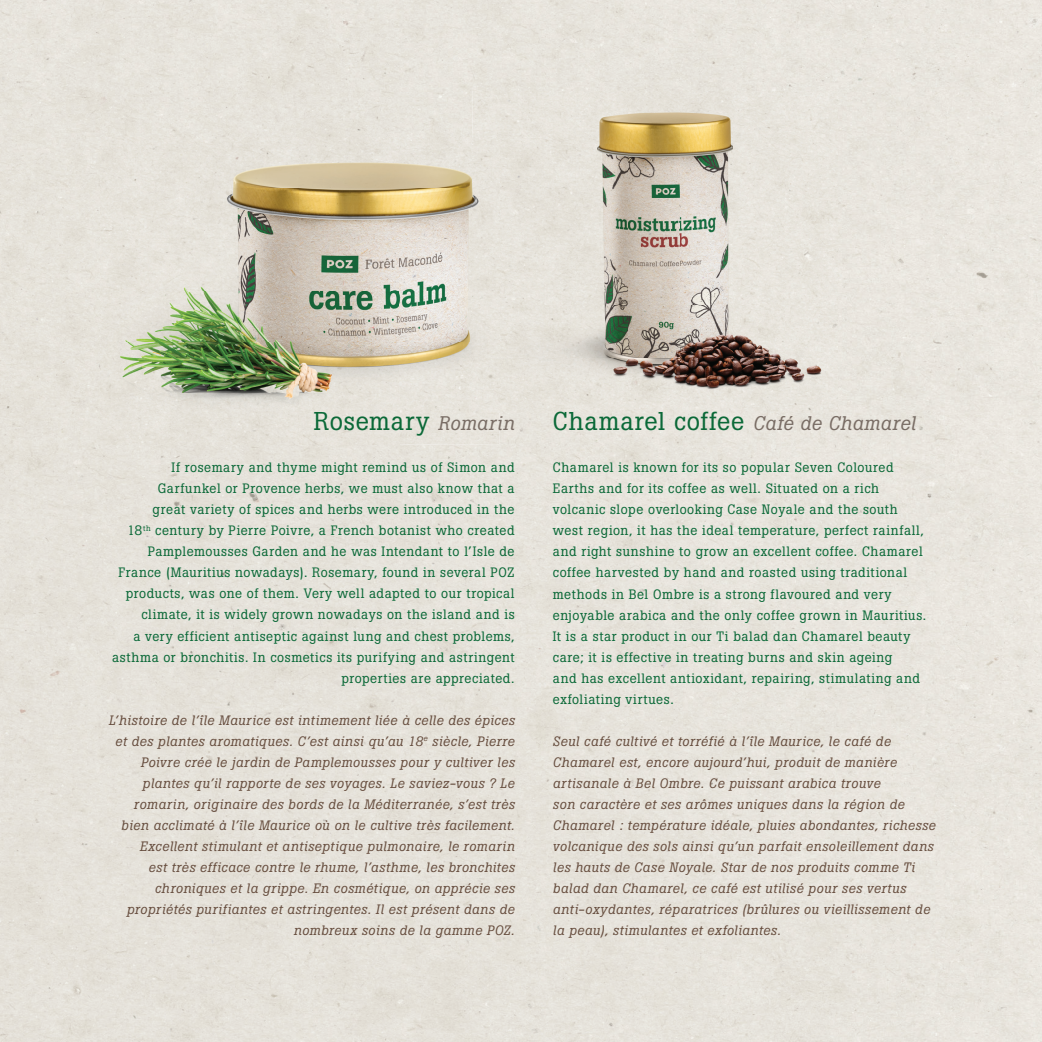
<style>
.page{position:relative;width:1042px;height:1042px;background:#fff}
.page>*{position:absolute;margin:0;border:0;box-sizing:border-box;transform-origin:0 0}
.t1{font:25.5px "Boton";letter-spacing:.03em;color:#0b6938}
.t2{font:13.5px/21px "Boton";letter-spacing:.04em;color:#0b6938}
.t3{font:italic 13.5px/21px "Boton";letter-spacing:.04em;color:#674e3f}
.s1{font-style:italic;font-size:19.5px;color:#796d65}
</style>
<div class="page">
<div style="left:834px;top:0;width:208px;height:1042px;background:#e9e5de"></div>
<div style="left:0;top:0;width:834px;height:104px;background:#e7e4dc"></div>
<div style="left:469px;top:412px;width:365px;height:630px;background:#e7e3db"></div>
<div style="left:0;top:104px;width:472px;height:52px;background:#e6e3db"></div>
<div style="left:0;top:417px;width:469px;height:625px;background:#e5e1d9"></div>
<div style="left:0;top:156px;width:101px;height:261px;background:#e6e2da"></div>
<img style="left:472px;top:91px;width:365px;height:53px">
<img style="left:499px;top:144px;width:338px;height:268px">
<img style="left:101px;top:138px;width:371px;height:255px">
<div style="left:101px;top:393px;width:398px;height:51px;background:#e6e2da"></div>
<div style="left:472px;top:138px;width:27px;height:274px;background:#e7e3db"></div>
<h1 class="t1" style="left:314px;top:406px;width:202px">Rosemary <span class="s1">Romarin</span></h1>
<p class="t2" style="left:112px;top:457px;width:404px;text-align:right">If rosemary and thyme might remind us of Simon and Garfunkel or Provence herbs, we must also know that a<br>great variety of spices and herbs were introduced in the<br>18<sup>th</sup> century by Pierre Poivre, a French botanist who created Pamplemousses Garden and he was Intendant to l’Isle de France (Mauritius nowadays). Rosemary, found in several POZ products, was one of them. Very well adapted to our tropical climate, it is widely grown nowadays on the island and is<br>a very efficient antiseptic against lung and chest problems, asthma or bronchitis. In cosmetics its purifying and astringent properties are appreciated.</p>
<p class="t3" style="left:109px;top:709px;width:407px;text-align:right">L’histoire de l’île Maurice est intimement liée à celle des épices et des plantes aromatiques. C’est ainsi qu’au 18<sup>e</sup> siècle, Pierre Poivre crée le jardin de Pamplemousses pour y cultiver les plantes qu’il rapporte de ses voyages. Le saviez-vous ? Le romarin, originaire des bords de la Méditerranée, s’est très bien acclimaté à l’île Maurice où on le cultive très facilement.<br>Excellent stimulant et antiseptique pulmonaire, le romarin<br>est très efficace contre le rhume, l’asthme, les bronchites chroniques et la grippe. En cosmétique, on apprécie ses propriétés purifiantes et astringentes. Il est présent dans de nombreux soins de la gamme POZ.</p>
<h1 class="t1" style="left:553px;top:406px;width:364px">Chamarel coffee <span class="s1">Café de Chamarel</span></h1>
<p class="t2" style="left:553px;top:457px;width:375px">Chamarel is known for its so popular Seven Coloured Earths and for its coffee as well. Situated on a rich volcanic slope overlooking Case Noyale and the south west region, it has the ideal temperature, perfect rainfall, and right sunshine to grow an excellent coffee. Chamarel coffee harvested by hand and roasted using traditional methods in Bel Ombre is a strong flavoured and very enjoyable arabica and the only coffee grown in Mauritius.<br>It is a star product in our Ti balad dan Chamarel beauty care; it is effective in treating burns and skin ageing<br>and has excellent antioxidant, repairing, stimulating and exfoliating virtues.</p>
<p class="t3" style="left:553px;top:730px;width:384px">Seul café cultivé et torréfié à l’île Maurice, le café de Chamarel est, encore aujourd’hui, produit de manière artisanale à Bel Ombre. Ce puissant arabica trouve<br>son caractère et ses arômes uniques dans la région de Chamarel : température idéale, pluies abondantes, richesse volcanique des sols ainsi qu’un parfait ensoleillement dans les hauts de Case Noyale. Star de nos produits comme Ti balad dan Chamarel, ce café est utilisé pour ses vertus anti-oxydantes, réparatrices (brûlures ou vieillissement de la peau), stimulantes et exfoliantes.</p>
</div>
